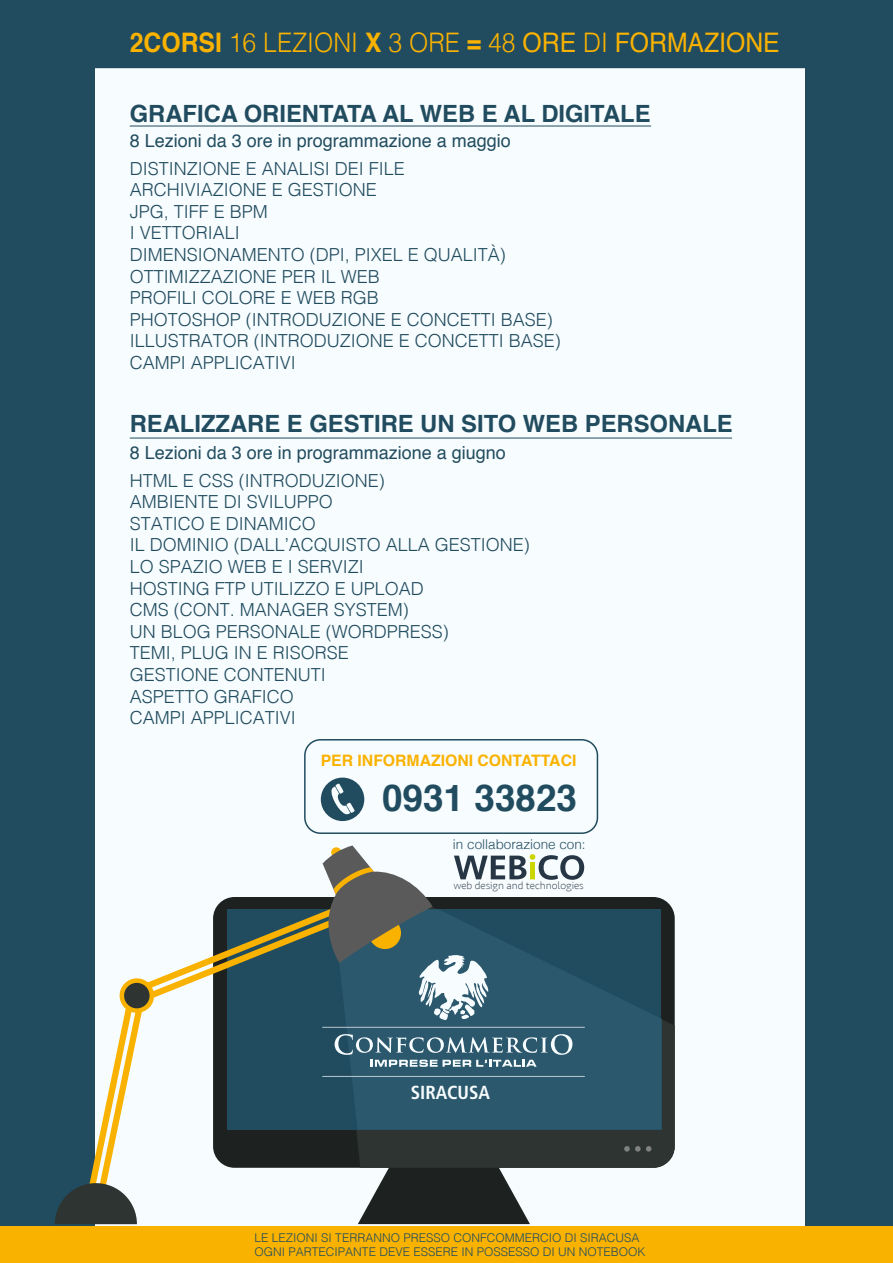
<style>
.page{position:relative;width:893px;height:1263px;background:#214c5f}
.page>*{position:absolute;margin:0;border:0;box-sizing:border-box;transform-origin:0 0}
.t1{font:700 36.9px "Helvetica";color:#214c5f}
.t2{font:300 26.85px "Helvetica";color:#fab200;scale:.92 1}
.t3{font:700 23.7px "Helvetica";color:#214c5f}
.t4{font:700 condensed 18.9px "Frutiger LT Std";color:#f7fcfe}
.t5{font:300 18px/21.6px "Helvetica";color:#214c5f}
.t6{font:18px "Helvetica";color:#214c5f}
.t7{font:700 15.75px "Helvetica";color:#fab200}
.t8{font:300 13.5px "Helvetica";color:#214c5f}
.t9{font:300 12px/14.4px "Helvetica";color:#214c5f}
.t10{font:200 10.8px "Seravek";color:#263645;scale:1.04 1}
.s1{font-weight:700}
.s2{font-weight:400}
</style>
<div class="page">
<div style="left:96px;top:0;width:709px;height:1263px;background:#f7fcfe"></div>
<svg style="left:585px;top:906px;width:90px;height:262px;background:#2e3432"></svg>
<svg style="left:624px;top:1146px;width:27px;height:5px"></svg>
<svg style="left:585px;top:909px;width:77px;height:220px;background:#265266"></svg>
<div style="left:0;top:1226px;width:893px;height:37px;background:#fab200"></div>
<div style="left:96px;top:0;width:709px;height:68px;background:#214c5f"></div>
<svg style="left:55px;top:845px;width:530px;height:379px"></svg>
<svg style="left:321px;top:777px;width:43px;height:44px"></svg>
<div style="left:304px;top:739px;width:294px;height:95px;border:2px solid #214c5f;border-radius:16px"></div>
<h2 class="t2" style="left:130px;top:20px;width:708px"><span class="s1">2CORSI</span> 16 LEZIONI <span class="s1">X</span> 3 ORE <span class="s1">=</span> 48 <span class="s2">ORE</span> DI <span class="s2">FORMAZIONE</span></h2>
<h3 class="t3" style="left:130px;top:94px;width:522px">GRAFICA ORIENTATA AL WEB E AL DIGITALE</h3>
<p class="t6" style="left:130px;top:127px;width:383px">8 Lezioni da 3 ore in programmazione a maggio</p>
<p class="t5" style="left:130px;top:156px;width:433px">DISTINZIONE E ANALISI DEI FILE<br>ARCHIVIAZIONE E GESTIONE<br>JPG, TIFF E BPM<br>I VETTORIALI<br>DIMENSIONAMENTO (DPI, PIXEL E QUALITÀ)<br>OTTIMIZZAZIONE PER IL WEB<br>PROFILI COLORE E WEB RGB<br>PHOTOSHOP (INTRODUZIONE E CONCETTI BASE)<br>ILLUSTRATOR (INTRODUZIONE E CONCETTI BASE)<br>CAMPI APPLICATIVI</p>
<h3 class="t3" style="left:130px;top:405px;width:604px">REALIZZARE E GESTIRE UN SITO WEB PERSONALE</h3>
<p class="t6" style="left:130px;top:439px;width:378px">8 Lezioni da 3 ore in programmazione a giugno</p>
<p class="t5" style="left:130px;top:468px;width:402px">HTML E CSS (INTRODUZIONE)<br>AMBIENTE DI SVILUPPO<br>STATICO E DINAMICO<br>IL DOMINIO (DALL’ACQUISTO ALLA GESTIONE)<br>LO SPAZIO WEB E I SERVIZI<br>HOSTING FTP UTILIZZO E UPLOAD<br>CMS (CONT. MANAGER SYSTEM)<br>UN BLOG PERSONALE (WORDPRESS)<br>TEMI, PLUG IN E RISORSE<br>GESTIONE CONTENUTI<br>ASPETTO GRAFICO<br>CAMPI APPLICATIVI</p>
<p class="t7" style="left:321px;top:748px;width:257px">PER INFORMAZIONI CONTATTACI</p>
<h1 class="t1" style="left:382px;top:768px;width:197px">0931 33823</h1>
<p class="t8" style="left:453px;top:833px;width:134px">in collaborazione con:</p>
<p class="t10" style="left:453px;top:879px;width:127px">web design and technologies</p>
<p class="t4" style="left:411px;top:1081px;width:81px">SIRACUSA</p>
<p class="t9" style="left:255px;top:1229px;width:392px">LE LEZIONI SI TERRANNO PRESSO CONFCOMMERCIO DI SIRACUSA<br>OGNI PARTECIPANTE DEVE ESSERE IN POSSESSO DI UN NOTEBOOK</p>
</div>
